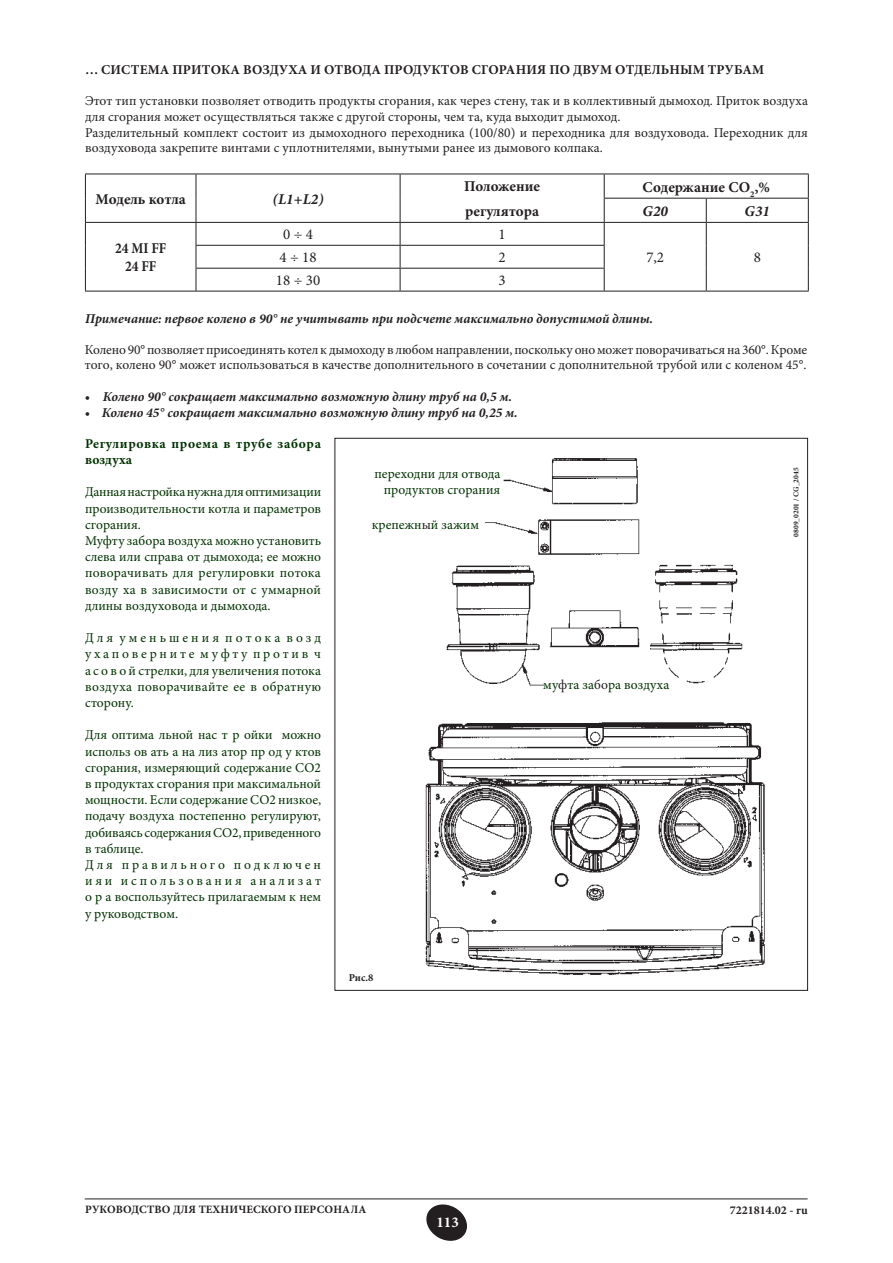
<style>
.page{position:relative;width:893px;height:1263px;background:#fff}
.page>*{position:absolute;margin:0;border:0;box-sizing:border-box;transform-origin:0 0}
.t1{font:700 15px/25.5px "Minion Pro";color:#231f20}
.t2{font:15px "Minion Pro";color:#231f20}
.t3{font:italic 700 15px "Minion Pro";color:#231f20}
.t4{font:700 15px/18px "Minion Pro";color:#231f20;text-align:center;scale:.9 1}
.t5{font:700 15px "Minion Pro";color:#fff}
.t6{font:13.5px/16.2px "Minion Pro";color:#003100}
.t7{font:13.5px/15.8px "Minion Pro";color:#231f20}
.t8{font:italic 700 13.5px "Minion Pro";color:#231f20}
.t9{font:700 13.5px "Minion Pro";letter-spacing:.01em;color:#231f20}
.t10{font:700 13.5px/16.2px "Minion Pro";letter-spacing:.045em;color:#003100}
.t11{font:700 12px "Minion Pro";color:#231f20}
.t12{font:700 11.25px "Minion Pro";letter-spacing:.01em;color:#231f20}
.t13{font:700 10.5px "Minion Pro";color:#231f20}
.t14{font:700 7.5px "Minion Pro";color:#231f20}
.s1{font-style:italic}
.s2{color:#231f20}
</style>
<div class="page">
<svg style="left:426px;top:1204px;width:41px;height:37px"></svg>
<hr style="left:85px;top:1198px;width:723px;height:1px;background:#231f20">
<hr style="left:85px;top:174px;width:111px;height:1px;background:#231f20">
<hr style="left:196px;top:174px;width:204px;height:1px;background:#231f20">
<hr style="left:400px;top:174px;width:204px;height:1px;background:#231f20">
<hr style="left:604px;top:174px;width:102px;height:1px;background:#231f20">
<hr style="left:706px;top:174px;width:103px;height:1px;background:#231f20">
<hr style="left:604px;top:198px;width:102px;height:1px;background:#231f20">
<hr style="left:706px;top:198px;width:103px;height:1px;background:#231f20">
<hr style="left:85px;top:222px;width:111px;height:1px;background:#231f20">
<hr style="left:196px;top:222px;width:204px;height:1px;background:#231f20">
<hr style="left:400px;top:222px;width:204px;height:1px;background:#231f20">
<hr style="left:604px;top:222px;width:102px;height:1px;background:#231f20">
<hr style="left:706px;top:222px;width:103px;height:1px;background:#231f20">
<hr style="left:196px;top:245px;width:204px;height:1px;background:#231f20">
<hr style="left:400px;top:245px;width:205px;height:1px;background:#231f20">
<svg style="left:85px;top:174px;width:1px;height:117px"></svg>
<hr style="left:196px;top:268px;width:204px;height:1px;background:#231f20">
<svg style="left:196px;top:174px;width:1px;height:117px"></svg>
<hr style="left:400px;top:268px;width:205px;height:1px;background:#231f20">
<svg style="left:400px;top:174px;width:1px;height:117px"></svg>
<svg style="left:604px;top:174px;width:1px;height:117px"></svg>
<svg style="left:706px;top:199px;width:1px;height:92px"></svg>
<svg style="left:808px;top:174px;width:1px;height:117px"></svg>
<hr style="left:85px;top:291px;width:111px;height:1px;background:#231f20">
<hr style="left:196px;top:291px;width:204px;height:1px;background:#231f20">
<hr style="left:400px;top:291px;width:204px;height:1px;background:#231f20">
<hr style="left:604px;top:291px;width:102px;height:1px;background:#231f20">
<hr style="left:706px;top:291px;width:103px;height:1px;background:#231f20">
<img style="left:425px;top:458px;width:340px;height:517px">
<p class="t9" style="left:85px;top:60px;width:680px">… СИСТЕМА ПРИТОКА ВОЗДУХА И ОТВОДА ПРОДУКТОВ СГОРАНИЯ ПО ДВУМ ОТДЕЛЬНЫМ ТРУБАМ</p>
<p class="t7" style="left:85px;top:93px;width:724px">Этот тип установки позволяет отводить продукты сгорания, как через стену, так и в коллективный дымоход. Приток воздуха для сгорания может осуществляться также с другой стороны, чем та, куда выходит дымоход.<br>Разделительный комплект состоит из дымоходного переходника (100/80) и переходника для воздуховода. Переходник для воздуховода закрепите винтами с уплотнителями, вынутыми ранее из дымового колпака.</p>
<p class="t1" style="left:96px;top:186px;width:92px">Модель котла</p>
<p class="t3" style="left:272px;top:188px;width:53px">(L1+L2)</p>
<p class="t1" style="left:464px;top:173px;width:77px">Положение регулятора</p>
<p class="t1" style="left:643px;top:174px;width:129px;line-height:24.2px">Содержание СО<sub>2</sub>,%<br><span class="s1">G20</span></p>
<p class="t3" style="left:745px;top:200px;width:27px">G31</p>
<p class="t4" style="left:115px;top:239px;width:59px">24 MI FF<br>24 FF</p>
<p class="t2" style="left:283px;top:224px;width:31px">0 ÷ 4</p>
<p class="t2" style="left:499px;top:224px;width:9px">1</p>
<p class="t2" style="left:279px;top:247px;width:39px">4 ÷ 18</p>
<p class="t2" style="left:499px;top:247px;width:9px">2</p>
<p class="t2" style="left:646px;top:247px;width:19px">7,2</p>
<p class="t2" style="left:754px;top:247px;width:9px">8</p>
<p class="t2" style="left:276px;top:270px;width:46px">18 ÷ 30</p>
<p class="t2" style="left:499px;top:270px;width:9px">3</p>
<p class="t8" style="left:85px;top:309px;width:569px">Примечание: первое колено в 90° не учитывать при подсчете максимально допустимой длины.</p>
<p class="t7" style="left:85px;top:341px;width:724px">Колено 90° позволяет присоединять котел к дымоходу в любом направлении, поскольку оно может поворачиваться на 360°. Кроме того, колено 90° может использоваться в качестве дополнительного в сочетании с дополнительной трубой или с коленом 45°.</p>
<p class="t8" style="left:85px;top:387px;width:429px">• Колено 90° сокращает максимально возможную длину труб на 0,5 м.</p>
<p class="t8" style="left:85px;top:403px;width:434px">• Колено 45° сокращает максимально возможную длину труб на 0,25 м.</p>
<p class="t10" style="left:85px;top:435px;width:237px">Регулировка проема в трубе забора воздуха</p>
<p class="t6" style="left:85px;top:484px;width:238px">Данная настройка нужна для оптимизации производительности котла и параметров сгорания.<br>Муфту забора воздуха можно установить слева или справа от дымохода; ее можно поворачивать для регулировки потока возду ха в зависимости от с уммарной длины воздуховода и дымохода.</p>
<p class="t6" style="left:85px;top:630px;width:238px;text-align:justify">Д л я у м е н ь ш е н и я п о т о к а в о з д у х а п о в е р н и т е м у ф т у п р о т и в ч а с о в о й стрелки, для увеличения потока воздуха поворачивайте ее в обратную сторону.</p>
<p class="t6" style="left:85px;top:727px;width:238px">Для оптима льной нас т р ойки можно использ ов ать а на лиз атор пр од у ктов сгорания, измеряющий содержание СО2 в продуктах сгорания при максимальной мощности. Если содержание СО2 низкое, подачу воздуха постепенно регулируют, добиваясь содержания СО2, приведенного в таблице.<br>Д л я п р а в и л ь н о г о п о д к л ю ч е н и я и и с п о л ь з о в а н и я а н а л и з а т о р а воспользуйтесь прилагаемым к нем у руководством.</p>
<p class="t6" style="left:375px;top:465px;width:127px;text-align:right">переходни для отвода продуктов сгорания</p>
<p class="t6" style="left:372px;top:517px;width:109px">крепежн<span class="s2">ы</span>й зажим</p>
<p class="t13" style="left:349px;top:970px;width:26px">Рис.8</p>
<p class="t6" style="left:543px;top:677px;width:128px">му<span class="s2">ф</span>та за<span class="s2">бо</span>ра воздуха</p>
<p class="t14" style="left:791px;top:536px;width:70px;rotate:-90deg">0809_0201 / CG_2045</p>
<p class="t12" style="left:85px;top:1201px;width:283px">РУКОВОДСТВО ДЛЯ ТЕХНИЧЕСКОГО ПЕРСОНАЛА</p>
<p class="t11" style="left:730px;top:1201px;width:80px">7221814.02 - ru</p>
<p class="t5" style="left:436px;top:1211px;width:24px">113</p>
</div>
